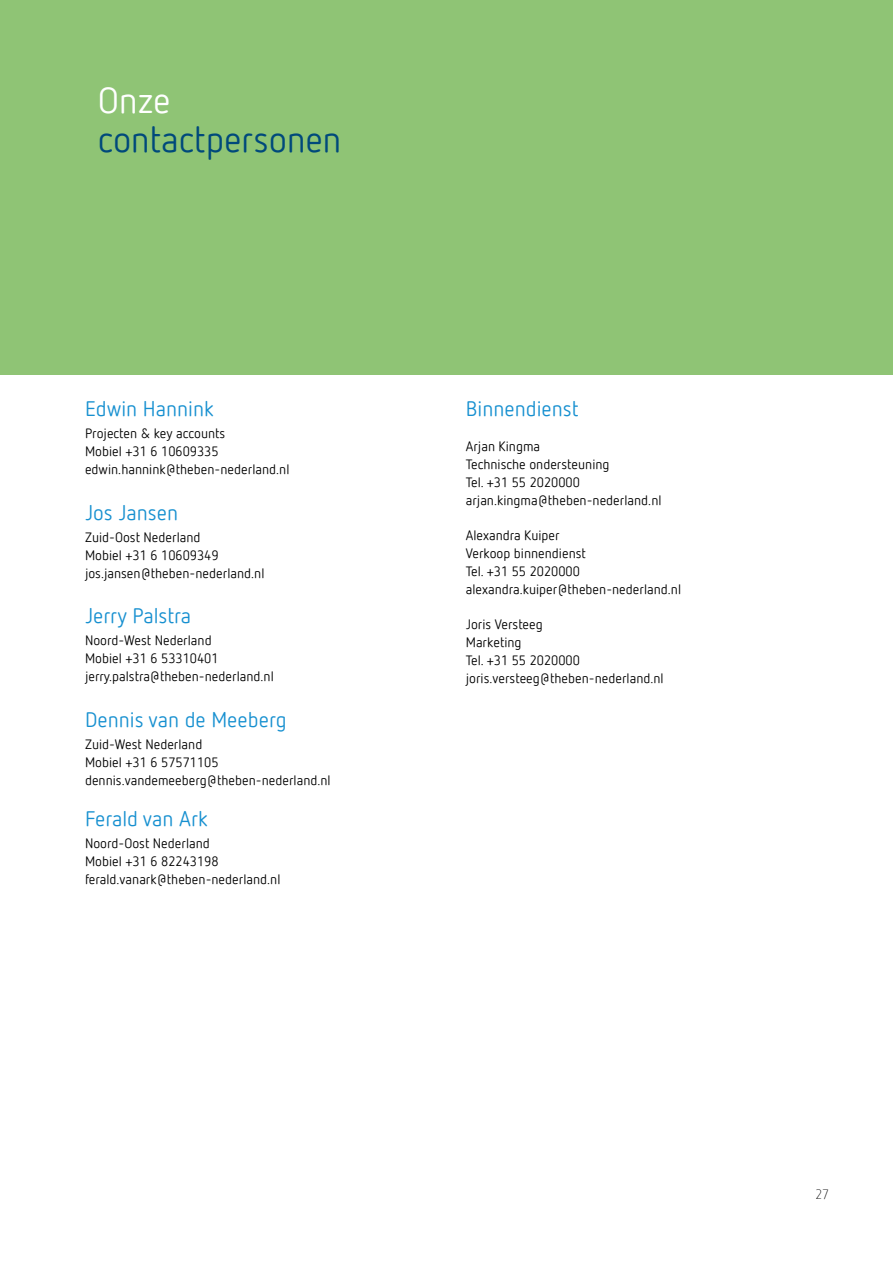
<style>
.page{position:relative;width:893px;height:1263px;background:#fff}
.page>*{position:absolute;margin:0;border:0;box-sizing:border-box;transform-origin:0 0}
.t1{font:36px "Netto Offc Pro";letter-spacing:-.005em;color:#00497b}
.t2{font:36px "Netto Offc Pro";color:#fff}
.t3{font:21px "Netto Offc Pro";color:#1790d0}
.t4{font:13.5px/18px "Netto Offc Pro";color:#000}
.t5{font:300 13.5px "Netto Offc Pro";color:#000}
</style>
<div class="page">
<div style="left:0;top:0;width:893px;height:374px;background:#8fc475"></div>
<h1 class="t2" style="left:98px;top:77px;width:75px">Onze</h1>
<h1 class="t1" style="left:98px;top:116px;width:245px">contactpersonen</h1>
<h2 class="t3" style="left:85px;top:395px;width:130px">Edwin Hannink</h2>
<p class="t4" style="left:85px;top:424px;width:206px">Projecten &amp; key accounts<br>Mobiel +31 6 10609335 edwin.hannink@theben-nederland.nl</p>
<h2 class="t3" style="left:85px;top:499px;width:95px">Jos Jansen</h2>
<p class="t4" style="left:85px;top:528px;width:181px">Zuid-Oost Nederland<br>Mobiel +31 6 10609349 jos.jansen@theben-nederland.nl</p>
<h2 class="t3" style="left:85px;top:602px;width:108px">Jerry Palstra</h2>
<p class="t4" style="left:85px;top:631px;width:190px">Noord-West Nederland<br>Mobiel +31 6 53310401 jerry.palstra@theben-nederland.nl</p>
<h2 class="t3" style="left:85px;top:706px;width:203px">Dennis van de Meeberg</h2>
<p class="t4" style="left:85px;top:735px;width:247px">Zuid-West Nederland<br>Mobiel +31 6 57571105 dennis.vandemeeberg@theben-nederland.nl</p>
<h2 class="t3" style="left:85px;top:805px;width:124px">Ferald van Ark</h2>
<p class="t4" style="left:85px;top:834px;width:197px">Noord-Oost Nederland<br>Mobiel +31 6 82243198 ferald.vanark@theben-nederland.nl</p>
<h2 class="t3" style="left:466px;top:395px;width:114px">Binnendienst</h2>
<p class="t4" style="left:466px;top:437px;width:197px">Arjan Kingma<br>Technische ondersteuning<br>Tel. +31 55 2020000 arjan.kingma@theben-nederland.nl</p>
<p class="t4" style="left:466px;top:526px;width:217px">Alexandra Kuiper<br>Verkoop binnendienst<br>Tel. +31 55 2020000 alexandra.kuiper@theben-nederland.nl</p>
<p class="t4" style="left:466px;top:615px;width:199px">Joris Versteeg<br>Marketing<br>Tel. +31 55 2020000 joris.versteeg@theben-nederland.nl</p>
<p class="t5" style="left:815px;top:1186px;width:15px">27</p>
</div>
